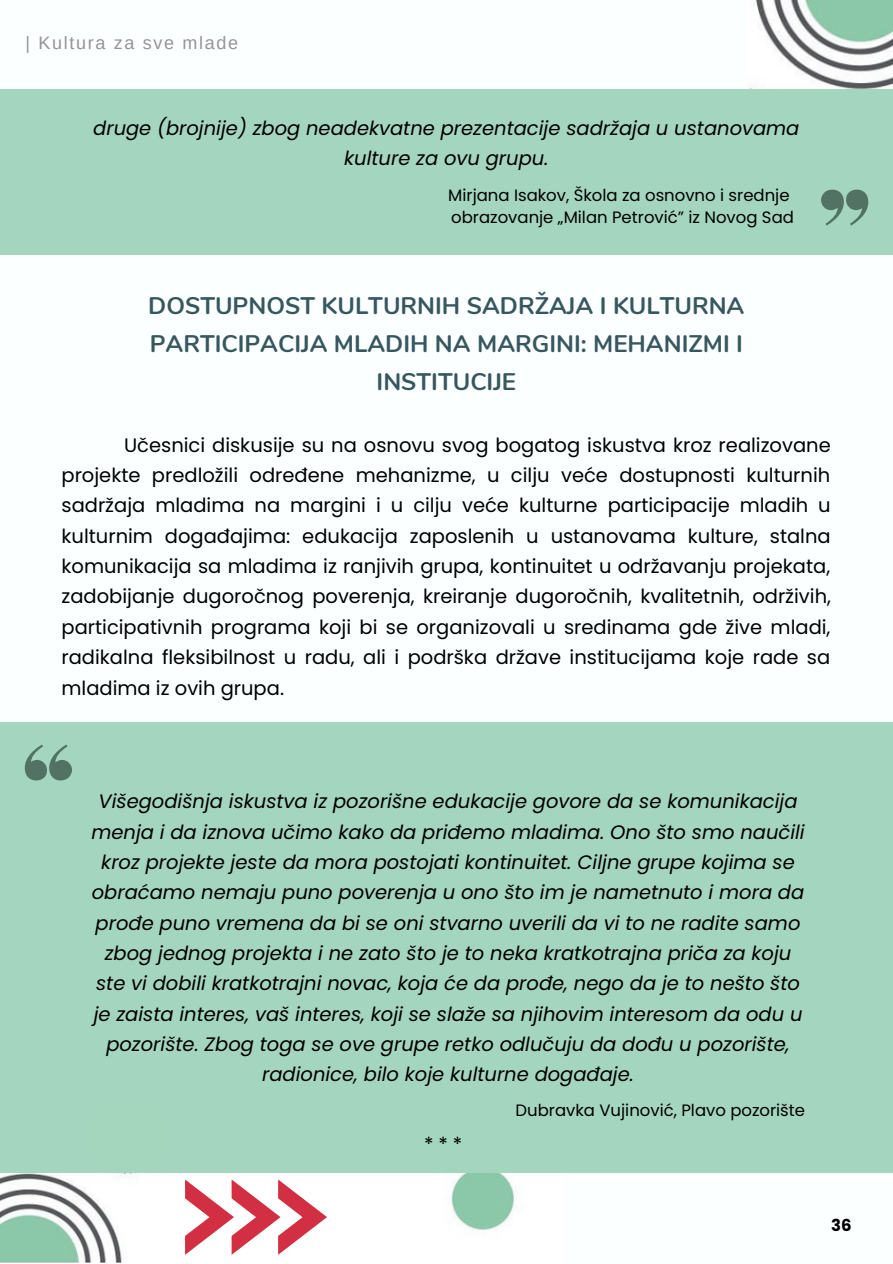
<style>
.page{position:relative;width:893px;height:1264px;background:#fff}
.page>*{position:absolute;margin:0;border:0;box-sizing:border-box;transform-origin:0 0}
.t1{font:700 24px/38.2px "Nunito";color:#37575f;text-align:center}
.t2{font:italic 19.5px/30.3px "Poppins";color:#000;text-align:center}
.t3{font:19.5px/30.3px "Poppins";color:#000;text-align:justify}
.t4{font:18px "Arimo";letter-spacing:.09em;color:#969494}
.t5{font:16.5px "Poppins";color:#000}
.t6{font:700 16.5px "Poppins";color:#000}
</style>
<div class="page">
<div style="left:0;top:0;width:892px;height:1262px;background:#fbffff"></div>
<img style="left:750px;top:0;width:142px;height:89px">
<div style="left:0;top:89px;width:892px;height:165px;background:#a3d6be"></div>
<svg style="left:821px;top:190px;width:47px;height:35px"></svg>
<img style="left:0;top:1172px;width:562px;height:90px">
<div style="left:177px;top:1157px;width:150px;height:97px;background:#fff"></div>
<div style="left:0;top:722px;width:892px;height:450px;background:#a3d6be"></div>
<svg style="left:25px;top:744px;width:47px;height:36px"></svg>
<svg style="left:185px;top:1179px;width:142px;height:75px"></svg>
<p class="t4" style="left:26px;top:33px;width:214px">| Kultura za sve mlade</p>
<p class="t2" style="left:93px;top:113px;width:707px">druge (brojnije) zbog neadekvatne prezentacije sadržaja u ustanovama kulture za ovu grupu.</p>
<p class="t5" style="left:448px;top:183px;width:343px">Mirjana Isakov, Škola za osnovno i srednje</p>
<p class="t5" style="left:451px;top:206px;width:344px">obrazovanje „Milan Petrović” iz Novog Sad</p>
<p class="t1" style="left:148px;top:287px;width:597px">DOSTUPNOST KULTURNIH SADRŽAJA I KULTURNA<br>PARTICIPACIJA MLADIH NA MARGINI: MEHANIZMI I<br>INSTITUCIJE</p>
<p class="t3" style="left:61px;top:429px;width:771px;text-indent:63px">Učesnici diskusije su na osnovu svog bogatog iskustva kroz realizovane projekte predložili određene mehanizme, u cilju veće dostupnosti kulturnih sadržaja mladima na margini i u cilju veće kulturne participacije mladih u kulturnim događajima: edukacija zaposlenih u ustanovama kulture, stalna komunikacija sa mladima iz ranjivih grupa, kontinuitet u održavanju projekata, zadobijanje dugoročnog poverenja, kreiranje dugoročnih, kvalitetnih, održivih, participativnih programa koji bi se organizovali u sredinama gde žive mladi, radikalna fleksibilnost u radu, ali i podrška države institucijama koje rade sa mladima iz ovih grupa.</p>
<p class="t2" style="left:91px;top:786px;width:714px">Višegodišnja iskustva iz pozorišne edukacije govore da se komunikacija menja i da iznova učimo kako da priđemo mladima. Ono što smo naučili kroz projekte jeste da mora postojati kontinuitet. Ciljne grupe kojima se obraćamo nemaju puno poverenja u ono što im je nametnuto i mora da prođe puno vremena da bi se oni stvarno uverili da vi to ne radite samo zbog jednog projekta i ne zato što je to neka kratkotrajna priča za koju ste vi dobili kratkotrajni novac, koja će da prođe, nego da je to nešto što je zaista interes, vaš interes, koji se slaže sa njihovim interesom da odu u pozorište. Zbog toga se ove grupe retko odlučuju da dođu u pozorište, radionice, bilo koje kulturne događaje.</p>
<p class="t3" style="left:424px;top:1129px;width:40px">***</p>
<p class="t5" style="left:515px;top:1099px;width:291px">Dubravka Vujinović, Plavo pozorište</p>
<p class="t6" style="left:831px;top:1213px;width:22px">36</p>
</div>
